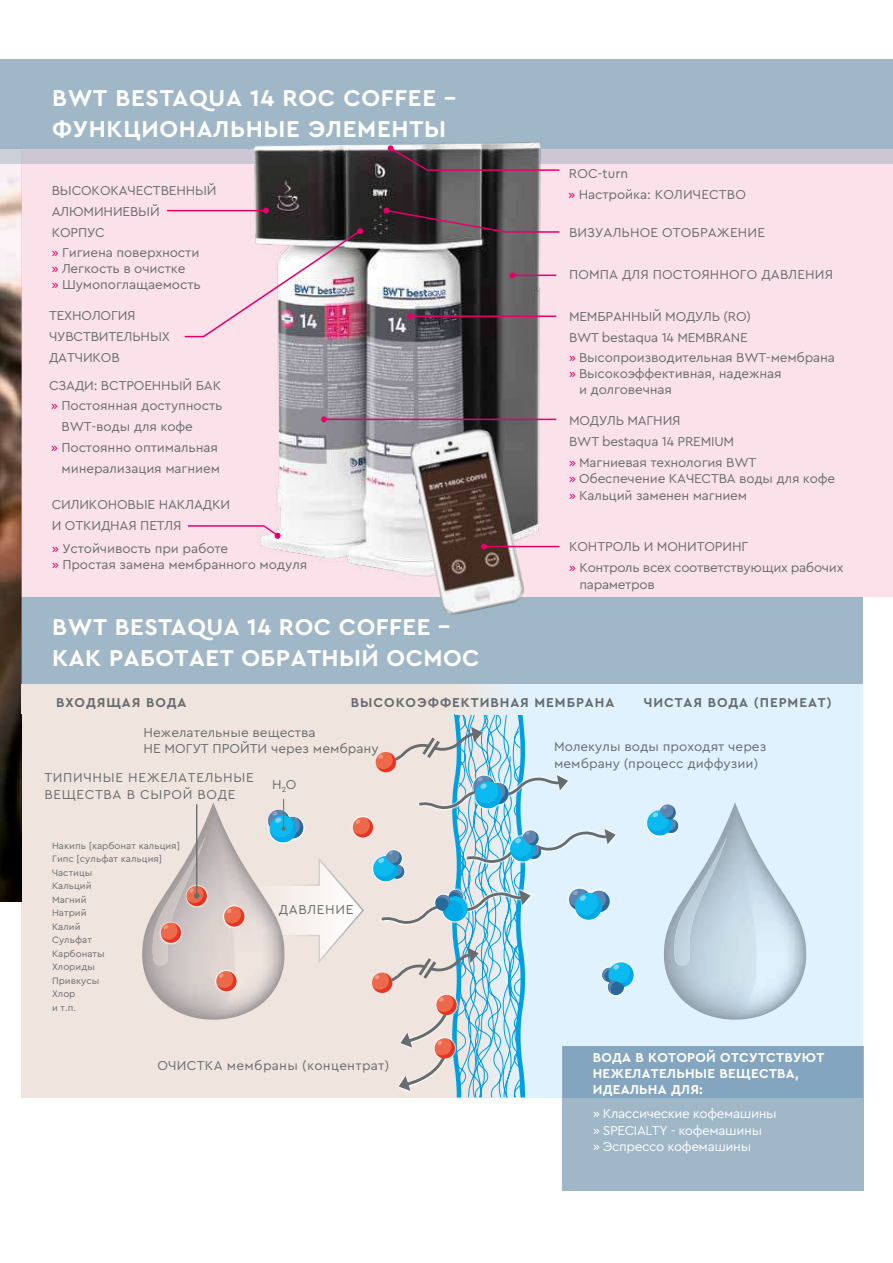
<style>
.page{position:relative;width:893px;height:1263px;background:#fff}
.page>*{position:absolute;margin:0;border:0;box-sizing:border-box;transform-origin:0 0}
.t1{font:700 24px/31.3px "Cera PRO";letter-spacing:.02em;color:#fff}
.t2{font:13.5px/21px "Cera PRO";letter-spacing:-.01em;color:#676c6e}
.t3{font:13.5px/20.7px "Cera PRO";letter-spacing:.01em;color:#676c6e}
.t4{font:13.5px/16.2px "Cera PRO";letter-spacing:-.03em;color:#fff}
.t5{font:700 13.5px/16.2px "Cera PRO";letter-spacing:.02em;color:#fff}
.t6{font:700 13.5px "Cera PRO";letter-spacing:.07em;color:#676c6e}
.t7{font:13.5px/16.5px "Cera PRO";letter-spacing:.05em;color:#676c6e}
.t8{font:13.5px "Cera PRO";letter-spacing:.02em;color:#676c6e}
.t9{font:9.75px/13.5px "Cera PRO";color:#676c6e}
.s1{color:#e6006c}
</style>
<div class="page">
<img style="left:0;top:164px;width:21px;height:737px">
<div style="left:0;top:60px;width:893px;height:89px;background:#a0b7c8"></div>
<div style="left:21px;top:149px;width:872px;height:447px;background:#fbe2ea"></div>
<div style="left:0;top:149px;width:893px;height:15px;background:#cdc6d5"></div>
<img style="left:239px;top:142px;width:320px;height:433px">
<div style="left:21px;top:714px;width:466px;height:383px;background:#f0e4df"></div>
<div style="left:487px;top:714px;width:376px;height:383px;background:#dff2fd"></div>
<svg style="left:646px;top:804px;width:33px;height:33px"></svg>
<img style="left:184px;top:228px;width:179px;height:110px">
<svg style="left:384px;top:208px;width:176px;height:25px;background:#67535c"></svg>
<svg style="left:388px;top:145px;width:172px;height:27px;background:#76676f"></svg>
<hr style="left:167px;top:210px;width:99px;height:1px;background:#e6006c">
<svg style="left:263px;top:208px;width:6px;height:6px"></svg>
<img style="left:202px;top:802px;width:15px;height:28px">
<img style="left:142px;top:830px;width:75px;height:190px">
<img style="left:153px;top:836px;width:53px;height:129px">
<svg style="left:215px;top:969px;width:2px;height:24px"></svg>
<svg style="left:185px;top:884px;width:23px;height:23px"></svg>
<svg style="left:186px;top:886px;width:21px;height:20px"></svg>
<svg style="left:159px;top:921px;width:23px;height:23px"></svg>
<svg style="left:161px;top:922px;width:20px;height:21px"></svg>
<svg style="left:162px;top:923px;width:19px;height:20px"></svg>
<hr style="left:196px;top:804px;width:1px;height:92px;background:#676c6e">
<svg style="left:188px;top:887px;width:19px;height:19px"></svg>
<svg style="left:187px;top:524px;width:94px;height:15px"></svg>
<hr style="left:512px;top:275px;width:44px;height:1px;background:#e6006c">
<svg style="left:509px;top:272px;width:6px;height:6px"></svg>
<hr style="left:410px;top:315px;width:146px;height:2px;background:#e6006c">
<svg style="left:407px;top:313px;width:6px;height:6px"></svg>
<hr style="left:324px;top:419px;width:232px;height:1px;background:#e6006c">
<svg style="left:321px;top:416px;width:6px;height:6px"></svg>
<div style="left:562px;top:1046px;width:301px;height:145px;background:#a0b7c8"></div>
<div style="left:563px;top:1046px;width:300px;height:51px;background:#83a5bf"></div>
<div style="left:21px;top:596px;width:842px;height:88px;background:#a0b7c8"></div>
<div style="left:21px;top:684px;width:466px;height:30px;background:#f0e4df"></div>
<div style="left:487px;top:684px;width:376px;height:30px;background:#dff2fd"></div>
<svg style="left:217px;top:684px;width:418px;height:414px"></svg>
<img style="left:723px;top:802px;width:24px;height:28px">
<img style="left:664px;top:830px;width:142px;height:190px">
<img style="left:674px;top:836px;width:53px;height:129px">
<img style="left:408px;top:428px;width:117px;height:187px">
<hr style="left:484px;top:546px;width:75px;height:1px;background:#e6006c">
<svg style="left:481px;top:543px;width:6px;height:6px"></svg>
<h1 class="t1" style="left:52px;top:81px;width:406px">BWT BESTAQUA 14 ROC COFFEE –<br>ФУНКЦИОНАЛЬНЫЕ ЭЛЕМЕНТЫ</h1>
<p class="t2" style="left:52px;top:179px;width:166px">ВЫСОКОКАЧЕСТВЕННЫЙ<br>АЛЮМИНИЕВЫЙ<br>КОРПУС<br><span class="s1">»</span> Гигиена поверхности</p>
<p class="t2" style="left:52px;top:260px;width:151px;line-height:16.2px"><span class="s1">»</span> Легкость в очистке<br><span class="s1">»</span> Шумопоглащаемость</p>
<p class="t2" style="left:49px;top:304px;width:122px">ТЕХНОЛОГИЯ<br>ЧУВСТВИТЕЛЬНЫХ<br>ДАТЧИКОВ</p>
<p class="t2" style="left:49px;top:375px;width:174px">СЗАДИ: ВСТРОЕННЫЙ БАК</p>
<p class="t2" style="left:51px;top:394px;width:173px"><span class="s1">»</span> Постоянная доступность</p>
<p class="t2" style="left:61px;top:415px;width:133px">BWT-воды для кофе</p>
<p class="t2" style="left:51px;top:436px;width:168px"><span class="s1">»</span> Постоянно оптимальная</p>
<p class="t2" style="left:61px;top:457px;width:160px">минерализация магнием</p>
<p class="t2" style="left:52px;top:493px;width:180px;line-height:21.6px">СИЛИКОНОВЫЕ НАКЛАДКИ<br>И ОТКИДНАЯ ПЕТЛЯ<br><span class="s1">»</span> Устойчивость при работе</p>
<p class="t2" style="left:52px;top:553px;width:257px"><span class="s1">»</span> Простая замена мембранного модуля</p>
<h1 class="t1" style="left:52px;top:610px;width:429px">BWT BESTAQUA 14 ROC COFFEE –<br>КАК РАБОТАЕТ ОБРАТНЫЙ ОСМОС</h1>
<p class="t3" style="left:568px;top:163px;width:179px">ROC-turn<br><span class="s1">»</span> Настройка: КОЛИЧЕСТВО</p>
<p class="t3" style="left:569px;top:221px;width:198px">ВИЗУАЛЬНОЕ ОТОБРАЖЕНИЕ</p>
<p class="t3" style="left:569px;top:263px;width:266px">ПОМПА ДЛЯ ПОСТОЯННОГО ДАВЛЕНИЯ</p>
<p class="t2" style="left:569px;top:305px;width:183px">МЕМБРАННЫЙ МОДУЛЬ (RO)<br>BWT bestaqua 14 MEMBRANE</p>
<p class="t2" style="left:569px;top:346px;width:268px"><span class="s1">»</span> Высопроизводительная BWT-мембрана</p>
<p class="t2" style="left:569px;top:363px;width:214px"><span class="s1">»</span> Высокоэффективная, надежная</p>
<p class="t2" style="left:579px;top:379px;width:94px">и долговечная</p>
<p class="t2" style="left:569px;top:410px;width:189px">МОДУЛЬ МАГНИЯ<br>BWT bestaqua 14 PREMIUM<br><span class="s1">»</span> Магниевая технология BWT</p>
<p class="t2" style="left:569px;top:470px;width:268px;line-height:16.2px"><span class="s1">»</span> Обеспечение КАЧЕСТВА воды для кофе <span class="s1">»</span> Кальций заменен магнием</p>
<p class="t2" style="left:569px;top:536px;width:276px">КОНТРОЛЬ И МОНИТОРИНГ<br><span class="s1">»</span> Контроль всех соответствующих рабочих</p>
<p class="t2" style="left:579px;top:573px;width:77px">параметров</p>
<p class="t6" style="left:56px;top:693px;width:132px">ВХОДЯЩАЯ ВОДА</p>
<p class="t6" style="left:351px;top:693px;width:265px">ВЫСОКОЭФФЕКТИВНАЯ МЕМБРАНА</p>
<p class="t6" style="left:644px;top:693px;width:189px">ЧИСТАЯ ВОДА (ПЕРМЕАТ)</p>
<p class="t2" style="left:144px;top:723px;width:237px;line-height:16.5px">Нежелательные вещества<br>НЕ МОГУТ ПРОЙТИ через мембрану</p>
<p class="t7" style="left:44px;top:769px;width:211px">ТИПИЧНЫЕ НЕЖЕЛАТЕЛЬНЫЕ<br>ВЕЩЕСТВА В СЫРОЙ ВОДЕ</p>
<p class="t9" style="left:52px;top:838px;width:130px">Накипь [карбонат кальция]<br>Гипс [сульфат кальция]<br>Частицы<br>Кальций<br>Магний<br>Натрий<br>Калий<br>Сульфат<br>Карбонаты<br>Хлориды<br>Привкусы<br>Хлор<br>и т.п.</p>
<p class="t2" style="left:272px;top:773px;width:26px">H<sub>2</sub>O</p>
<p class="t7" style="left:279px;top:900px;width:76px">ДАВЛЕНИЕ</p>
<p class="t8" style="left:157px;top:1056px;width:233px">ОЧИСТКА мембраны (концентрат)</p>
<p class="t2" style="left:554px;top:738px;width:214px;line-height:16.5px">Молекулы воды проходят через мембрану (процесс диффузии)</p>
<p class="t5" style="left:593px;top:1048px;width:233px">ВОДА В КОТОРОЙ ОТСУТСТВУЮТ<br>НЕЖЕЛАТЕЛЬНЫЕ ВЕЩЕСТВА,<br>ИДЕАЛЬНА ДЛЯ:</p>
<p class="t4" style="left:593px;top:1105px;width:185px">» Классические кофемашины » SPECIALTY - кофемашины<br>» Эспрессо кофемашины</p>
</div>
